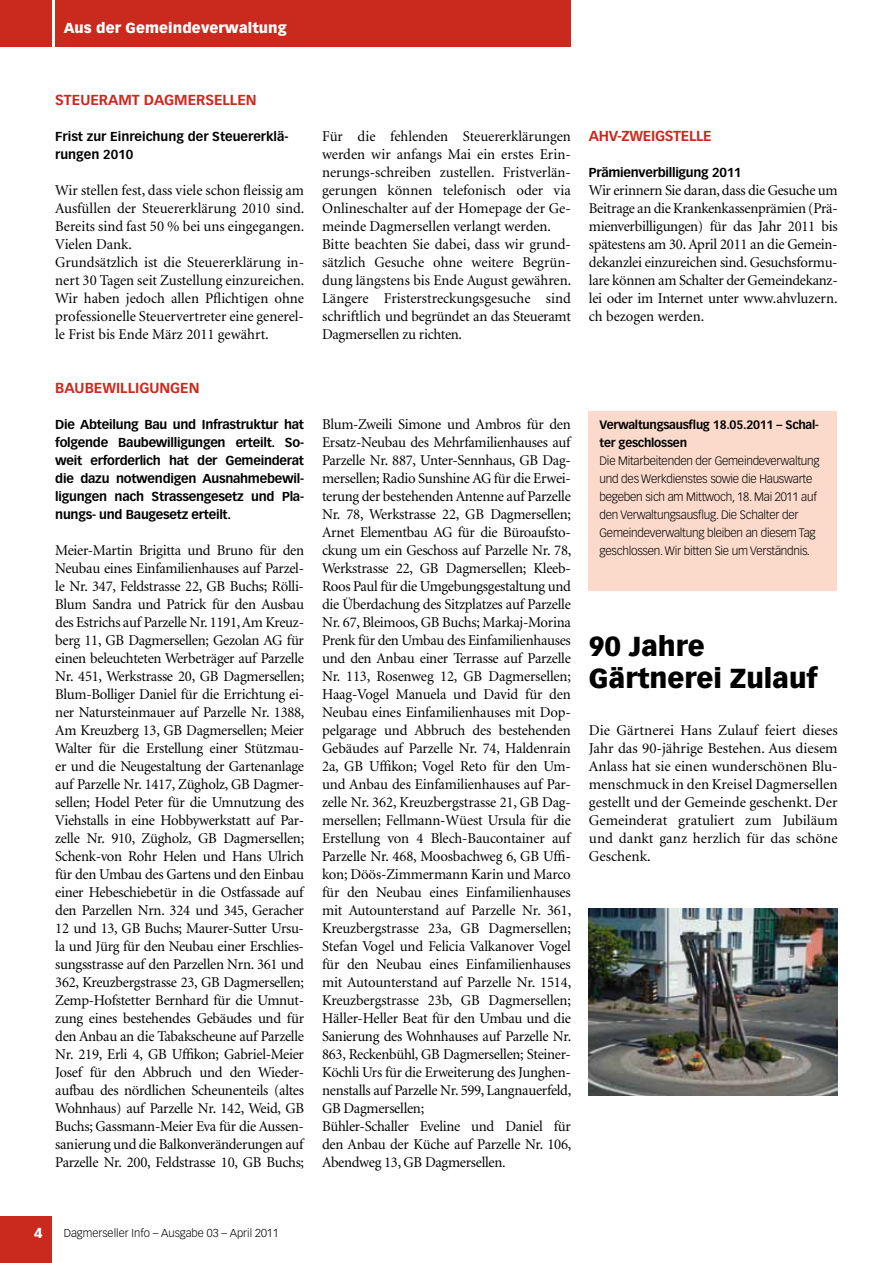
<style>
.page{position:relative;width:893px;height:1263px;background:#fff}
.page>*{position:absolute;margin:0;border:0;box-sizing:border-box;transform-origin:0 0}
.t1{font:900 27px/32.4px "Vectora LH";color:#000}
.t2{font:15px/18px "Minion";letter-spacing:-.01em;color:#000}
.t3{font:700 14.25px "Vectora LH";color:#ca291d}
.t4{font:900 14.25px "Vectora LH";letter-spacing:.005em;color:#fff}
.t5{font:700 12.75px/18px "Vectora LH";letter-spacing:-.02em;color:#000;text-align:justify}
.t6{font:700 12.75px/18px "Vectora LH";color:#000}
.t7{font:300 12px/18px "Vectora LH";letter-spacing:-.02em;color:#000}
.t8{font:700 12px/18px "Vectora LH";letter-spacing:-.02em;color:#000}
.t9{font:300 11.25px "Vectora LH";color:#000}
</style>
<div class="page">
<div style="left:55px;top:0;width:516px;height:47px;background:#ca291d"></div>
<div style="left:0;top:1216px;width:51px;height:47px;background:#ca291d"></div>
<div style="left:589px;top:411px;width:248px;height:179px;background:#fbdacb"></div>
<img style="left:589px;top:909px;width:249px;height:186px">
<div style="left:0;top:0;width:51px;height:47px;background:#ca291d"></div>
<p class="t4" style="left:64px;top:19px;width:224px">Aus der Gemeindeverwaltung</p>
<p class="t3" style="left:55px;top:91px;width:27px">Steue</p>
<p class="t3" style="left:99px;top:91px;width:77px">ramt Dagme</p>
<p class="t3" style="left:196px;top:91px;width:62px">rse llen</p>
<p class="t6" style="left:55px;top:128px;width:235px">Frist zur Einreichung der Steuererklä&shy;rungen 2010</p>
<p class="t2" style="left:55px;top:182px;width:251px">Wir stellen fest, dass viele schon fleissig am Ausfüllen der Steuererklärung 2010 sind.<br>Bereits sind fast 50 % bei uns eingegangen.<br>Vielen Dank.<br>Grundsätzlich ist die Steuererklärung in&shy;nert 30 Tagen seit Zustellung einzureichen.<br>Wir haben jedoch allen Pflichtigen ohne professionelle Steuervertreter eine generel&shy;le Frist bis Ende März 2011 gewährt.</p>
<p class="t3" style="left:55px;top:379px;width:30px">Baube</p>
<p class="t3" style="left:102px;top:379px;width:99px">willigungen</p>
<p class="t5" style="left:55px;top:416px;width:250px">Die Abteilung Bau und Infrastruktur hat folgende Baubewilligungen erteilt. So&shy;weit erforderlich hat der Gemeinderat die dazu notwendigen Ausnahmebewil&shy;ligungen nach Strassengesetz und Pla&shy;nungs- und Baugesetz erteilt.</p>
<p class="t2" style="left:55px;top:542px;width:251px;text-align:justify">Meier-Martin Brigitta und Bruno für den Neubau eines Einfamilienhauses auf Parzel&shy;le Nr. 347, Feldstrasse 22, GB Buchs; Rölli-Blum Sandra und Patrick für den Ausbau des Estrichs auf Parzelle Nr. 1191, Am Kreuz&shy;berg 11, GB Dagmersellen; Gezolan AG für einen beleuchteten Werbeträger auf Parzelle Nr. 451, Werkstrasse 20, GB Dagmersellen; Blum-Bolliger Daniel für die Errichtung ei&shy;ner Natursteinmauer auf Parzelle Nr. 1388, Am Kreuzberg 13, GB Dagmersellen; Meier Walter für die Erstellung einer Stützmau&shy;er und die Neugestaltung der Gartenanlage auf Parzelle Nr. 1417, Zügholz, GB Dagmer&shy;sellen; Hodel Peter für die Umnutzung des Viehstalls in eine Hobbywerkstatt auf Par&shy;zelle Nr. 910, Zügholz, GB Dagmersellen; Schenk-von Rohr Helen und Hans Ulrich für den Umbau des Gartens und den Einbau einer Hebeschiebetür in die Ostfassade auf den Parzellen Nrn. 324 und 345, Geracher 12 und 13, GB Buchs; Maurer-Sutter Ursu&shy;la und Jürg für den Neubau einer Erschlies&shy;sungsstrasse auf den Parzellen Nrn. 361 und 362, Kreuzbergstrasse 23, GB Dagmersellen; Zemp-Hofstetter Bernhard für die Umnut&shy;zung eines bestehendes Gebäudes und für den Anbau an die Tabakscheune auf Parzelle Nr. 219, Erli 4, GB Uffikon; Gabriel-Meier Josef für den Abbruch und den Wieder&shy;aufbau des nördlichen Scheunenteils (altes Wohnhaus) auf Parzelle Nr. 142, Weid, GB Buchs; Gassmann-Meier Eva für die Aussen&shy;sanierung und die Balkonveränderungen auf Parzelle Nr. 200, Feldstrasse 10, GB Buchs;</p>
<p class="t2" style="left:322px;top:128px;width:251px">Für die fehlenden Steuererklärungen werden wir anfangs Mai ein erstes Erin&shy;nerungs-schreiben zustellen. Fristverlän&shy;gerungen können telefonisch oder via Onlineschalter auf der Homepage der Ge&shy;meinde Dagmersellen verlangt werden.<br>Bitte beachten Sie dabei, dass wir grund&shy;sätzlich Gesuche ohne weitere Begrün&shy;dung längstens bis Ende August gewähren.<br>Längere Fristerstreckungsgesuche sind schriftlich und begründet an das Steueramt Dagmersellen zu richten.</p>
<p class="t3" style="left:589px;top:127px;width:63px">AHV-Zweigs</p>
<p class="t3" style="left:673px;top:127px;width:38px">telle</p>
<p class="t5" style="left:589px;top:164px;width:154px">Prämienverbilligung 2011</p>
<p class="t2" style="left:589px;top:182px;width:250px;text-align:justify">Wir erinnern Sie daran, dass die Gesuche um Beitrage an die Krankenkassenprämien (Prä&shy;mienverbilligungen) für das Jahr 2011 bis spätestens am 30. April 2011 an die Gemein&shy;dekanzlei einzureichen sind. Gesuchsformu&shy;lare können am Schalter der Gemeindekanz&shy;lei oder im Internet unter www.ahvluzern. ch bezogen werden.</p>
<p class="t2" style="left:322px;top:416px;width:251px">Blum-Zweili Simone und Ambros für den Ersatz-Neubau des Mehrfamilienhauses auf Parzelle Nr. 887, Unter-Sennhaus, GB Dag&shy;mersellen; Radio Sunshine AG für die Erwei&shy;terung der bestehenden Antenne auf Parzelle Nr. 78, Werkstrasse 22, GB Dagmersellen; Arnet Elementbau AG für die Büroaufsto&shy;ckung um ein Geschoss auf Parzelle Nr. 78, Werkstrasse 22, GB Dagmersellen; Kleeb-Roos Paul für die Umgebungsgestaltung und die Überdachung des Sitzplatzes auf Parzelle Nr. 67, Bleimoos, GB Buchs; Markaj-Morina Prenk für den Umbau des Einfamilienhauses und den Anbau einer Terrasse auf Parzelle Nr. 113, Rosenweg 12, GB Dagmersellen; Haag-Vogel Manuela und David für den Neubau eines Einfamilienhauses mit Dop&shy;pelgarage und Abbruch des bestehenden Gebäudes auf Parzelle Nr. 74, Haldenrain 2a, GB Uffikon; Vogel Reto für den Um&shy;und Anbau des Einfamilienhauses auf Par&shy;zelle Nr. 362, Kreuzbergstrasse 21, GB Dag&shy;mersellen; Fellmann-Wüest Ursula für die Erstellung von 4 Blech-Baucontainer auf Parzelle Nr. 468, Moosbachweg 6, GB Uffi&shy;kon; Döös-Zimmermann Karin und Marco für den Neubau eines Einfamilienhauses mit Autounterstand auf Parzelle Nr. 361, Kreuzbergstrasse 23a, GB Dagmersellen; Stefan Vogel und Felicia Valkanover Vogel für den Neubau eines Einfamilienhauses mit Autounterstand auf Parzelle Nr. 1514, Kreuzbergstrasse 23b, GB Dagmersellen; Häller-Heller Beat für den Umbau und die Sanierung des Wohnhauses auf Parzelle Nr.<br>863, Reckenbühl, GB Dagmersellen; Steiner-Köchli Urs für die Erweiterung des Junghen&shy;nenstalls auf Parzelle Nr. 599, Langnauerfeld, GB Dagmersellen;<br>Bühler-Schaller Eveline und Daniel für den Anbau der Küche auf Parzelle Nr. 106, Abendweg 13, GB Dagmersellen.</p>
<p class="t8" style="left:600px;top:416px;width:221px">Verwaltungsausflug 18.05.2011 – Schal&shy;ter geschlossen</p>
<p class="t7" style="left:600px;top:452px;width:221px">Die Mitarbeitenden der Gemeindeverwaltung und des Werkdienstes sowie die Hauswarte begeben sich am Mittwoch, 18. Mai 2011 auf den Verwaltungsausflug. Die Schalter der Gemeindeverwaltung bleiben an diesem Tag geschlossen. Wir bitten Sie um Verständnis.</p>
<h1 class="t1" style="left:589px;top:630px;width:230px">90 Jahre<br>Gärtnerei Zulauf</h1>
<p class="t2" style="left:589px;top:722px;width:250px;text-align:justify">Die Gärtnerei Hans Zulauf feiert dieses Jahr das 90-jährige Bestehen. Aus diesem Anlass hat sie einen wunderschönen Blu&shy;menschmuck in den Kreisel Dagmersellen gestellt und der Gemeinde geschenkt. Der Gemeinderat gratuliert zum Jubiläum und dankt ganz herzlich für das schöne Geschenk.</p>
<p class="t4" style="left:34px;top:1224px;width:10px">4</p>
<p class="t9" style="left:64px;top:1227px;width:216px">Dagmerseller I nfo – Ausgabe 03 – April 2011</p>
</div>
